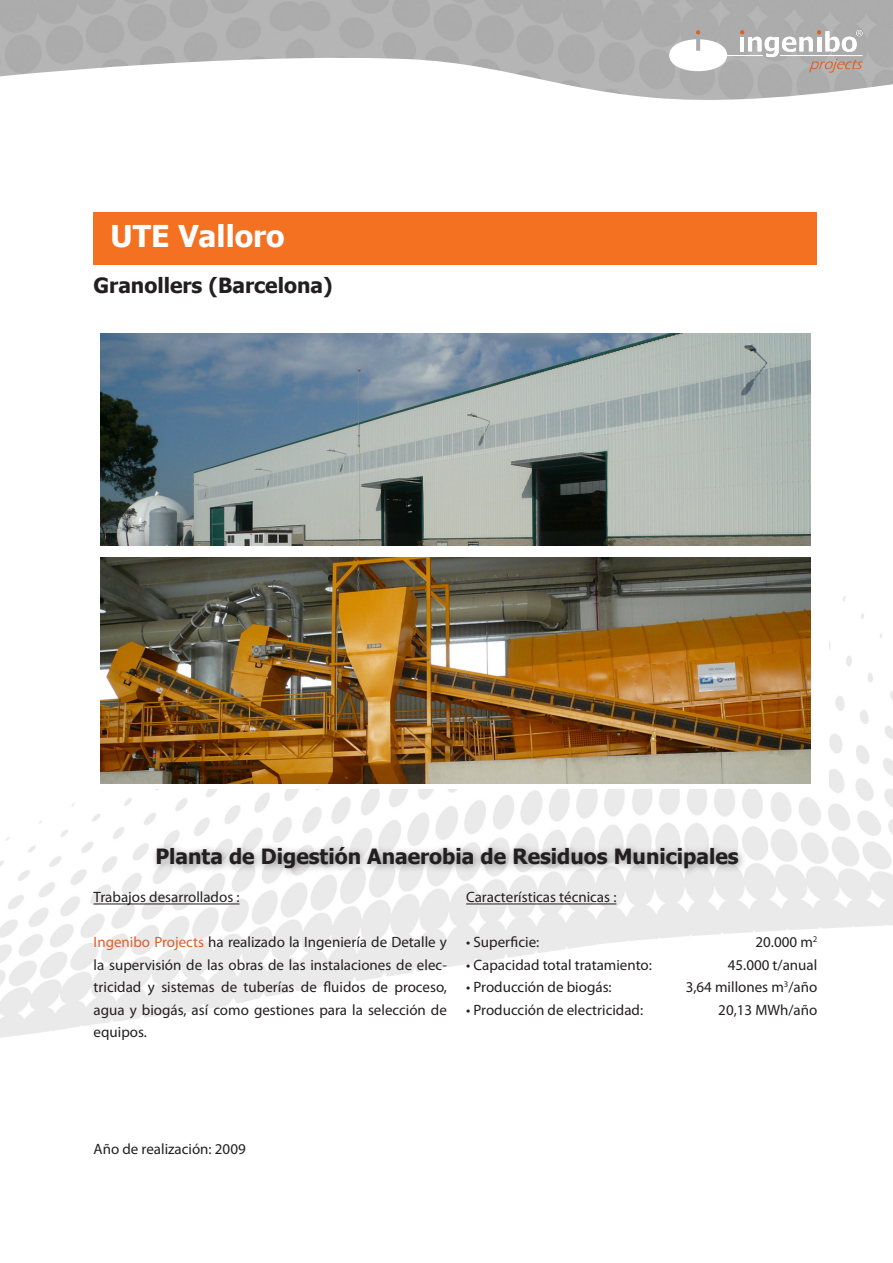
<style>
.page{position:relative;width:893px;height:1263px;background:#fff}
.page>*{position:absolute;margin:0;border:0;box-sizing:border-box;transform-origin:0 0}
.t1{font:700 30px "Tahoma";color:#fff}
.t2{font:700 21px "Tahoma";color:#231f20}
.t3{font:15px/22.5px "Myriad Pro";color:#231f20;text-align:justify}
.s1{color:#da6128}
</style>
<div class="page">
<img style="left:0;top:596px;width:893px;height:442px">
<img style="left:299px;top:0;width:594px;height:100px">
<div style="left:88px;top:326px;width:741px;height:463px;background:#fff"></div>
<svg style="left:669px;top:30px;width:194px;height:47px"></svg>
<hr style="left:94px;top:903px;width:146px;height:1px;background:#231f20">
<hr style="left:466px;top:903px;width:150px;height:1px;background:#231f20">
<div style="left:150px;top:841px;width:598px;height:37px;background:#231f20;opacity:.5"></div>
<div style="left:94px;top:212px;width:723px;height:52px;background:#f37121"></div>
<img style="left:101px;top:334px;width:709px;height:211px">
<img style="left:101px;top:557px;width:709px;height:227px">
<p class="t1" style="left:111px;top:215px;width:176px">UTE Valloro</p>
<p class="t2" style="left:94px;top:271px;width:241px">Granollers (Barcelona)</p>
<p class="t2" style="left:155px;top:842px;width:585px">Planta de Digestión Anaerobia de Residuos Municipales</p>
<p class="t3" style="left:94px;top:886px;width:147px">Trabajos desarrollados :</p>
<p class="t3" style="left:94px;top:931px;width:355px"><span class="s1">Ingenibo Projects</span> ha realizado la Ingeniería de Detalle y la supervisión de las obras de las instalaciones de elec&shy;tricidad y sistemas de tuberías de fluidos de proceso, agua y biogás, así como gestiones para la selección de equipos.</p>
<p class="t3" style="left:466px;top:886px;width:152px">Características técnicas :</p>
<p class="t3" style="left:466px;top:931px;width:75px">• Superficie:</p>
<p class="t3" style="left:756px;top:931px;width:63px">20.000 m<sup>2</sup></p>
<p class="t3" style="left:466px;top:953px;width:187px">• Capacidad total tratamiento:</p>
<p class="t3" style="left:728px;top:953px;width:91px">45.000 t/anual</p>
<p class="t3" style="left:466px;top:976px;width:147px">• Producción de biogás:</p>
<p class="t3" style="left:686px;top:976px;width:133px">3,64 millones m<sup>3</sup>/año</p>
<p class="t3" style="left:466px;top:998px;width:179px">• Producción de electricidad:</p>
<p class="t3" style="left:718px;top:998px;width:100px">20,13 MWh/año</p>
<p class="t3" style="left:94px;top:1138px;width:154px">Año de realización: 2009</p>
</div>
